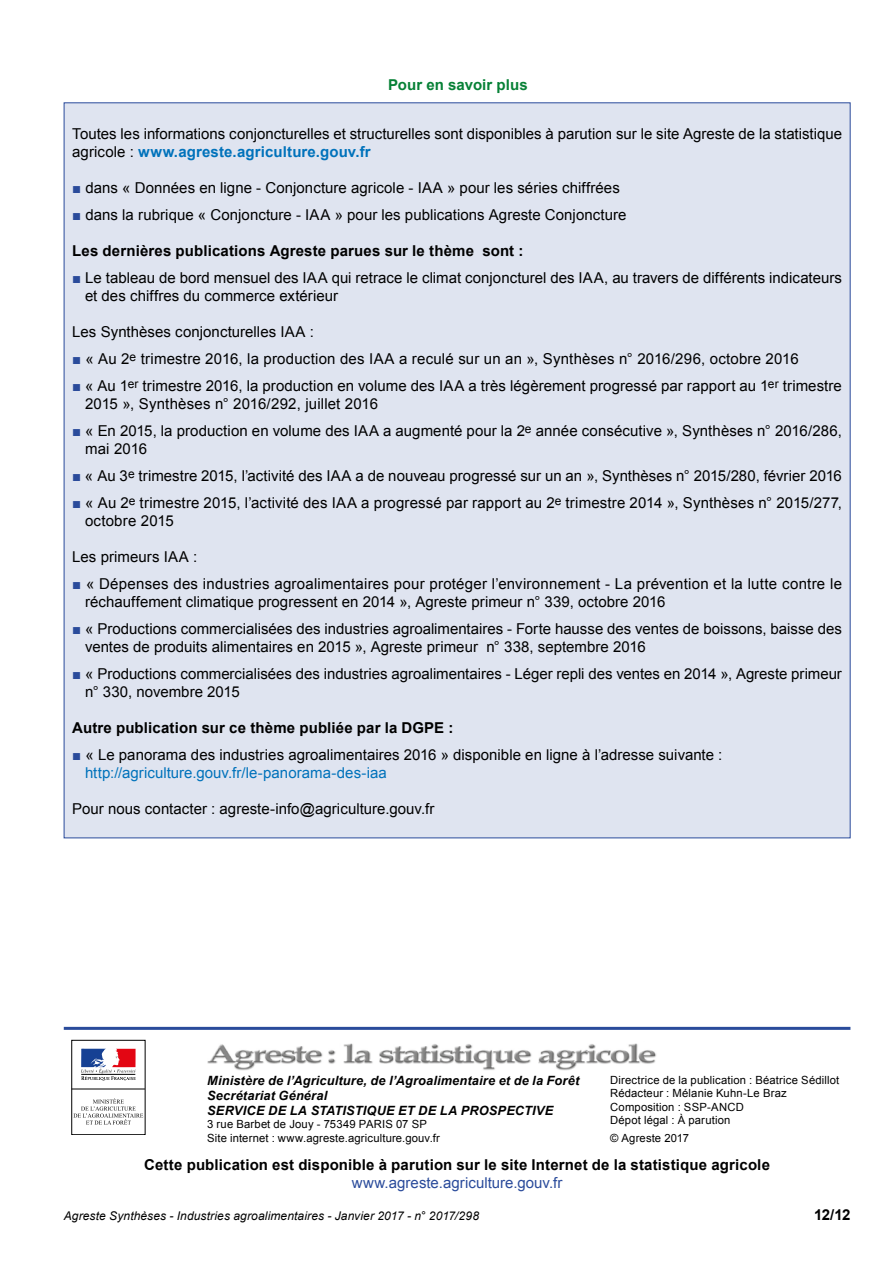
<style>
.page{position:relative;width:893px;height:1263px;background:#fff}
.page>*{position:absolute;margin:0;border:0;box-sizing:border-box;transform-origin:0 0}
.t1{font:15px/18px "Arial";letter-spacing:.005em;color:#000}
.Texte{font:700 15px "Arial";letter-spacing:.01em;color:#000}
.t2{font:15px "Arial";color:#0072bb}
.t3{font:15px "Arial";color:#2a4b9b}
.Intertitre{font:700 15px "Arial";letter-spacing:.005em;color:#078136}
.t4{font:italic 700 12.75px/15px "Arial";letter-spacing:.015em;color:#000}
.Texte-2{font:italic 12px "Arial";letter-spacing:.01em;color:#000}
.t5{font:11.25px/13.5px "Arial";letter-spacing:.015em;color:#000}
.s1{font-weight:700;color:#0072bb}
.s2{color:#2a4b9b}
</style>
<div class="page">
<hr style="left:64px;top:1027px;width:786px;height:3px;background:#2a4b9b">
<div style="left:71px;top:1040px;width:74px;height:95px;border:1px solid #000"></div>
<svg style="left:81px;top:1049px;width:55px;height:32px"></svg>
<hr style="left:72px;top:1089px;width:73px;height:1px;background:#000">
<svg style="left:73px;top:1098px;width:70px;height:26px"></svg>
<img style="left:207px;top:1043px;width:450px;height:28px">
<div style="left:64px;top:103px;width:786px;height:735px;background:#dfe4f0"></div>
<p class="Intertitre" style="left:388px;top:75px;width:141px">Pour en savoir plus</p>
<p class="t1" style="left:72px;top:125px;width:771px">Toutes les informations conjoncturelles et structurelles sont disponibles à parution sur le site Agreste de la statistique agricole : <span class="s1">www.agreste.agriculture.gouv.fr</span></p>
<p class="t1" style="left:72px;top:179px;width:549px"><span class="s2">■</span> dans « Données en ligne - Conjoncture agricole - IAA » pour les séries chiffrées</p>
<p class="t1" style="left:72px;top:206px;width:556px"><span class="s2">■</span> dans la rubrique « Conjoncture - IAA » pour les publications Agreste Conjoncture</p>
<p class="Texte" style="left:72px;top:241px;width:453px">Les dernières publications Agreste parues sur le thème sont :</p>
<p class="t1" style="left:85px;top:269px;width:758px;text-indent:-13px"><span class="s2">■</span> Le tableau de bord mensuel des IAA qui retrace le climat conjoncturel des IAA, au travers de différents indicateurs et des chiffres du commerce extérieur</p>
<p class="t1" style="left:72px;top:323px;width:243px">Les Synthèses conjoncturelles IAA :</p>
<p class="t1" style="left:72px;top:350px;width:728px"><span class="s2">■</span> « Au 2<sup>e</sup> trimestre 2016, la production des IAA a reculé sur un an », Synthèses n° 2016/296, octobre 2016</p>
<p class="t1" style="left:85px;top:377px;width:758px;text-indent:-13px"><span class="s2">■</span> « Au 1<sup>er</sup> trimestre 2016, la production en volume des IAA a très légèrement progressé par rapport au 1<sup>er</sup> trimestre<br>2015 », Synthèses n° 2016/292, juillet 2016</p>
<p class="t1" style="left:85px;top:422px;width:758px;text-indent:-13px"><span class="s2">■</span> « En 2015, la production en volume des IAA a augmenté pour la 2<sup>e</sup> année consécutive », Synthèses n° 2016/286, mai 2016</p>
<p class="t1" style="left:72px;top:467px;width:771px"><span class="s2">■</span> « Au 3<sup>e</sup> trimestre 2015, l’activité des IAA a de nouveau progressé sur un an », Synthèses n° 2015/280, février 2016</p>
<p class="t1" style="left:85px;top:494px;width:758px;text-indent:-13px"><span class="s2">■</span> « Au 2<sup>e</sup> trimestre 2015, l’activité des IAA a progressé par rapport au 2<sup>e</sup> trimestre 2014 », Synthèses n° 2015/277, octobre 2015</p>
<p class="t1" style="left:72px;top:548px;width:127px">Les primeurs IAA :</p>
<p class="t1" style="left:85px;top:575px;width:758px;text-indent:-13px"><span class="s2">■</span> « Dépenses des industries agroalimentaires pour protéger l’environnement - La prévention et la lutte contre le réchauffement climatique progressent en 2014 », Agreste primeur n° 339, octobre 2016</p>
<p class="t1" style="left:85px;top:620px;width:758px;text-indent:-13px"><span class="s2">■</span> « Productions commercialisées des industries agroalimentaires - Forte hausse des ventes de boissons, baisse des ventes de produits alimentaires en 2015 », Agreste primeur n° 338, septembre 2016</p>
<p class="t1" style="left:85px;top:665px;width:758px;text-indent:-13px"><span class="s2">■</span> « Productions commercialisées des industries agroalimentaires - Léger repli des ventes en 2014 », Agreste primeur n° 330, novembre 2015</p>
<p class="Texte" style="left:72px;top:718px;width:383px">Autre publication sur ce thème publiée par la DGPE :</p>
<p class="t1" style="left:72px;top:746px;width:652px"><span class="s2">■</span> « Le panorama des industries agroalimentaires 2016 » disponible en ligne à l’adresse suivante :</p>
<p class="t2" style="left:85px;top:763px;width:303px">http://agriculture.gouv.fr/le-panorama-des-iaa</p>
<p class="t1" style="left:72px;top:800px;width:364px">Pour nous contacter : agreste-info@agriculture.gouv.fr</p>
<p class="t4" style="left:207px;top:1073px;width:374px">Ministère de l’Agriculture, de l’Agroalimentaire et de la Forêt<br>Secrétariat Général<br>SERVICE DE LA STATISTIQUE ET DE LA PROSPECTIVE</p>
<p class="t5" style="left:207px;top:1117px;width:234px">3 rue Barbet de Jouy - 75349 PARIS 07 SP<br>Site internet : www.agreste.agriculture.gouv.fr</p>
<p class="t5" style="left:610px;top:1073px;width:230px">Directrice de la publication : Béatrice Sédillot<br>Rédacteur : Mélanie Kuhn-Le Braz<br>Composition : SSP-ANCD<br>Dépot légal : À parution</p>
<p class="t5" style="left:610px;top:1131px;width:80px">© Agreste 2017</p>
<p class="Texte" style="left:144px;top:1155px;width:627px">Cette publication est disponible à parution sur le site Internet de la statistique agricole</p>
<p class="t3" style="left:352px;top:1173px;width:212px">www.agreste.agriculture.gouv.fr</p>
<p class="Texte-2" style="left:64px;top:1208px;width:417px">Agreste Synthèses - Industries agroalimentaires - Janvier 2017 - n° 2017/298</p>
<p class="Texte" style="left:814px;top:1205px;width:38px">12/12</p>
</div>
